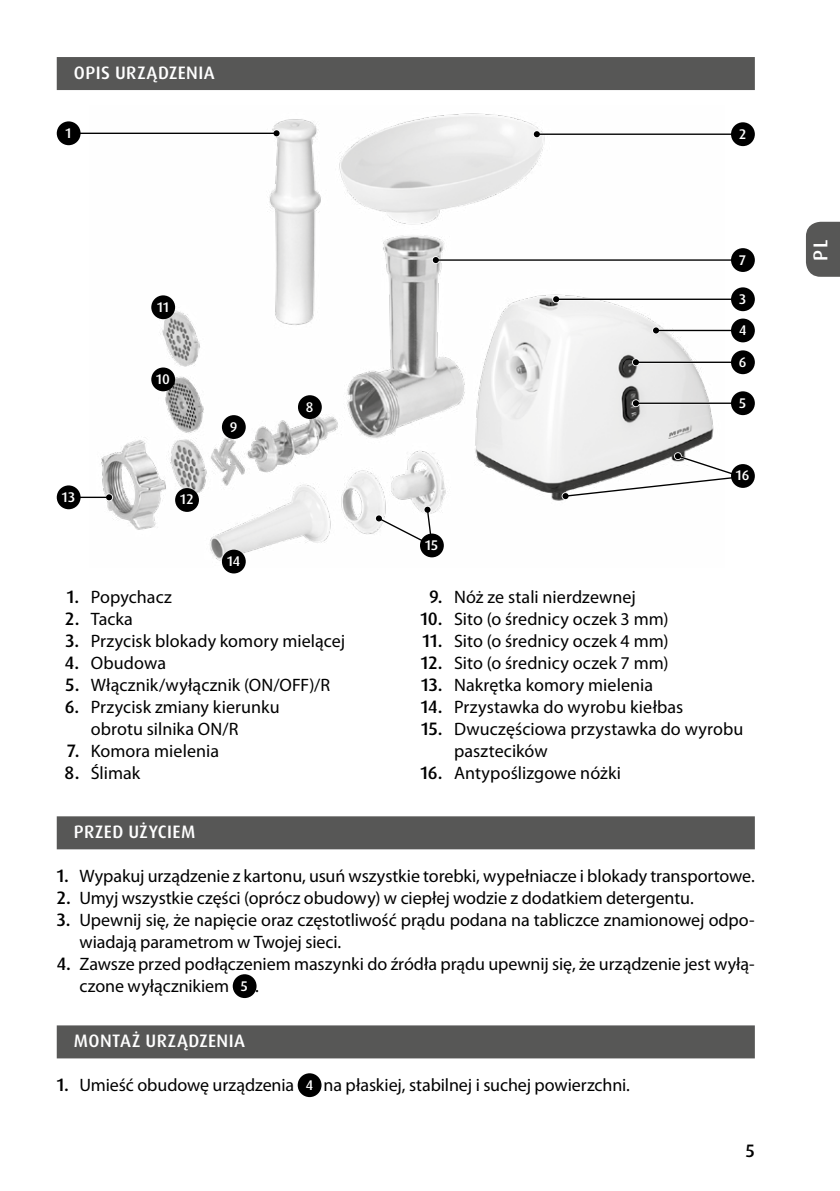
<style>
.page{position:relative;width:840px;height:1191px;background:#fff}
.page>*{position:absolute;margin:0;border:0;box-sizing:border-box;transform-origin:0 0}
.t1{font:500 20px "Dax Pro";color:#fff}
.t2{font:18px/22px "Myriad Pro";color:#000}
.t3{font:500 18px "Dax Pro";letter-spacing:.025em;color:#fff}
.t4{font:500 18px "Dax Pro";color:#000}
.t5{font:500 14px "Dax Pro";letter-spacing:.015em;color:#fff}
.s1{font-family:"Dax Pro";font-weight:500}
.s2{font-family:"Dax Pro";font-weight:500;font-size:14px;color:#fff}
</style>
<div class="page">
<div style="left:806px;top:222px;width:33px;height:55px;background:#575756"></div>
<div style="left:57px;top:57px;width:697px;height:33px;background:#575756"></div>
<img style="left:101px;top:113px;width:622px;height:454px">
<hr style="left:70px;top:132px;width:206px;height:2px;background:#fff">
<svg style="left:272px;top:129px;width:8px;height:8px"></svg>
<hr style="left:70px;top:133px;width:206px;height:1px;background:#000">
<svg style="left:273px;top:130px;width:6px;height:6px"></svg>
<svg style="left:105px;top:493px;width:8px;height:8px"></svg>
<hr style="left:70px;top:496px;width:39px;height:2px;background:#000">
<svg style="left:106px;top:494px;width:6px;height:6px"></svg>
<div style="left:57px;top:121px;width:24px;height:24px;background:#000;border-radius:50%"></div>
<div style="left:57px;top:485px;width:24px;height:24px;background:#000;border-radius:50%"></div>
<svg style="left:532px;top:130px;width:8px;height:8px"></svg>
<hr style="left:536px;top:133px;width:202px;height:2px;background:#000">
<svg style="left:533px;top:131px;width:6px;height:6px"></svg>
<hr style="left:556px;top:298px;width:182px;height:2px;background:#000">
<svg style="left:552px;top:296px;width:7px;height:6px"></svg>
<svg style="left:431px;top:256px;width:8px;height:8px"></svg>
<hr style="left:435px;top:259px;width:303px;height:2px;background:#000">
<svg style="left:432px;top:257px;width:6px;height:6px"></svg>
<hr style="left:655px;top:329px;width:83px;height:2px;background:#fff">
<svg style="left:651px;top:326px;width:8px;height:8px"></svg>
<hr style="left:655px;top:330px;width:83px;height:1px;background:#000">
<svg style="left:652px;top:327px;width:6px;height:6px"></svg>
<svg style="left:375px;top:507px;width:59px;height:41px"></svg>
<svg style="left:375px;top:515px;width:7px;height:6px"></svg>
<svg style="left:631px;top:358px;width:8px;height:8px"></svg>
<hr style="left:635px;top:361px;width:103px;height:2px;background:#000">
<svg style="left:632px;top:359px;width:6px;height:6px"></svg>
<svg style="left:631px;top:399px;width:8px;height:8px"></svg>
<hr style="left:635px;top:402px;width:103px;height:2px;background:#000">
<svg style="left:632px;top:400px;width:6px;height:6px"></svg>
<svg style="left:562px;top:453px;width:177px;height:46px"></svg>
<div style="left:730px;top:122px;width:24px;height:24px;background:#000;border-radius:50%"></div>
<div style="left:730px;top:287px;width:24px;height:24px;background:#000;border-radius:50%"></div>
<div style="left:730px;top:248px;width:24px;height:24px;background:#000;border-radius:50%"></div>
<div style="left:298px;top:395px;width:23px;height:24px;background:#000;border-radius:50%"></div>
<div style="left:222px;top:415px;width:23px;height:24px;background:#000;border-radius:50%"></div>
<div style="left:151px;top:295px;width:24px;height:24px;background:#000;border-radius:50%"></div>
<div style="left:151px;top:367px;width:24px;height:24px;background:#000;border-radius:50%"></div>
<div style="left:175px;top:488px;width:24px;height:24px;background:#000;border-radius:50%"></div>
<div style="left:222px;top:549px;width:23px;height:24px;background:#000;border-radius:50%"></div>
<div style="left:420px;top:533px;width:23px;height:24px;background:#000;border-radius:50%"></div>
<div style="left:730px;top:318px;width:24px;height:24px;background:#000;border-radius:50%"></div>
<div style="left:730px;top:350px;width:24px;height:24px;background:#000;border-radius:50%"></div>
<div style="left:730px;top:391px;width:24px;height:24px;background:#000;border-radius:50%"></div>
<div style="left:730px;top:464px;width:24px;height:24px;background:#000;border-radius:50%"></div>
<div style="left:57px;top:816px;width:697px;height:33px;background:#575756"></div>
<div style="left:57px;top:1025px;width:697px;height:33px;background:#575756"></div>
<div style="left:232px;top:974px;width:24px;height:24px;background:#000;border-radius:50%"></div>
<div style="left:297px;top:1073px;width:24px;height:24px;background:#000;border-radius:50%"></div>
<p class="t3" style="left:74px;top:61px;width:142px">OPIS URZĄDZENIA</p>
<p class="t5" style="left:65px;top:124px;width:7px">1</p>
<p class="t5" style="left:62px;top:488px;width:15px">13</p>
<p class="t5" style="left:157px;top:298px;width:13px">11</p>
<p class="t5" style="left:156px;top:370px;width:15px">10</p>
<p class="t5" style="left:180px;top:490px;width:15px">12</p>
<p class="t5" style="left:230px;top:418px;width:9px">9</p>
<p class="t5" style="left:227px;top:552px;width:15px">14</p>
<p class="t5" style="left:306px;top:398px;width:9px">8</p>
<p class="t2" style="left:67px;top:586px;width:106px"><span class="s1">1.</span> Popychacz</p>
<p class="t2" style="left:65px;top:608px;width:69px"><span class="s1">2.</span> Tacka</p>
<p class="t2" style="left:65px;top:630px;width:281px"><span class="s1">3.</span> Przycisk blokady komory mielącej</p>
<p class="t2" style="left:65px;top:652px;width:102px"><span class="s1">4.</span> Obudowa</p>
<p class="t2" style="left:66px;top:674px;width:266px"><span class="s1">5.</span> Włącznik/wyłącznik (ON/OFF)/R</p>
<p class="t2" style="left:91px;top:696px;width:190px;text-indent:-26px"><span class="s1">6.</span> Przycisk zmiany kierunku obrotu silnika ON/R</p>
<p class="t2" style="left:67px;top:740px;width:153px"><span class="s1">7.</span> Komora mielenia</p>
<p class="t2" style="left:65px;top:762px;width:77px"><span class="s1">8.</span> Ślimak</p>
<p class="t5" style="left:738px;top:125px;width:9px">2</p>
<p class="t5" style="left:738px;top:251px;width:8px">7</p>
<p class="t5" style="left:738px;top:290px;width:8px">3</p>
<p class="t5" style="left:738px;top:321px;width:9px">4</p>
<p class="t5" style="left:738px;top:353px;width:9px">6</p>
<p class="t5" style="left:738px;top:394px;width:8px">5</p>
<p class="t5" style="left:425px;top:536px;width:15px">15</p>
<p class="t5" style="left:735px;top:466px;width:15px">16</p>
<p class="t2" style="left:429px;top:586px;width:208px"><span class="s1">9.</span> Nóż ze stali nierdzewnej</p>
<p class="t2" style="left:420px;top:608px;width:249px"><span class="s1">10.</span> Sito (o średnicy oczek 3 mm)</p>
<p class="t2" style="left:422px;top:630px;width:247px"><span class="s1">11.</span> Sito (o średnicy oczek 4 mm)</p>
<p class="t2" style="left:420px;top:652px;width:249px"><span class="s1">12.</span> Sito (o średnicy oczek 7 mm)</p>
<p class="t2" style="left:421px;top:674px;width:233px"><span class="s1">13.</span> Nakrętka komory mielenia</p>
<p class="t2" style="left:420px;top:696px;width:264px"><span class="s1">14.</span> Przystawka do wyrobu kiełbas</p>
<p class="t2" style="left:454px;top:718px;width:291px;text-indent:-33px"><span class="s1">15.</span> Dwuczęściowa przystawka do wyrobu pasztecików</p>
<p class="t2" style="left:420px;top:762px;width:202px"><span class="s1">16.</span> Antypoślizgowe nóżki</p>
<p class="t3" style="left:74px;top:820px;width:123px">PRZED UŻYCIEM</p>
<p class="t2" style="left:57px;top:865px;width:699px"><span class="s1">1.</span> Wypakuj urządzenie z kartonu, usuń wszystkie torebki, wypełniacze i blokady transportowe.</p>
<p class="t2" style="left:57px;top:887px;width:638px"><span class="s1">2.</span> Umyj wszystkie części (oprócz obudowy) w ciepłej wodzie z dodatkiem detergentu.</p>
<p class="t2" style="left:79px;top:909px;width:676px;text-indent:-23px"><span class="s1">3.</span> Upewnij się, że napięcie oraz częstotliwość prądu podana na tabliczce znamionowej odpo&shy;wiadają parametrom w Twojej sieci.</p>
<p class="t2" style="left:79px;top:953px;width:676px;text-indent:-23px"><span class="s1">4.</span> Zawsze przed podłączeniem maszynki do źródła prądu upewnij się, że urządzenie jest wyłą&shy;czone wyłącznikiem <span class="s2">5</span> .</p>
<p class="t3" style="left:74px;top:1029px;width:173px">MONTAŻ URZĄDZENIA</p>
<p class="t2" style="left:57px;top:1074px;width:574px"><span class="s1">1.</span> Umieść obudowę urządzenia <span class="s2">4</span> na płaskiej, stabilnej i suchej powierzchni.</p>
<p class="t4" style="left:745px;top:1139px;width:10px">5</p>
<p class="t1" style="left:807px;top:261px;width:23px;rotate:-90deg">PL</p>
</div>
